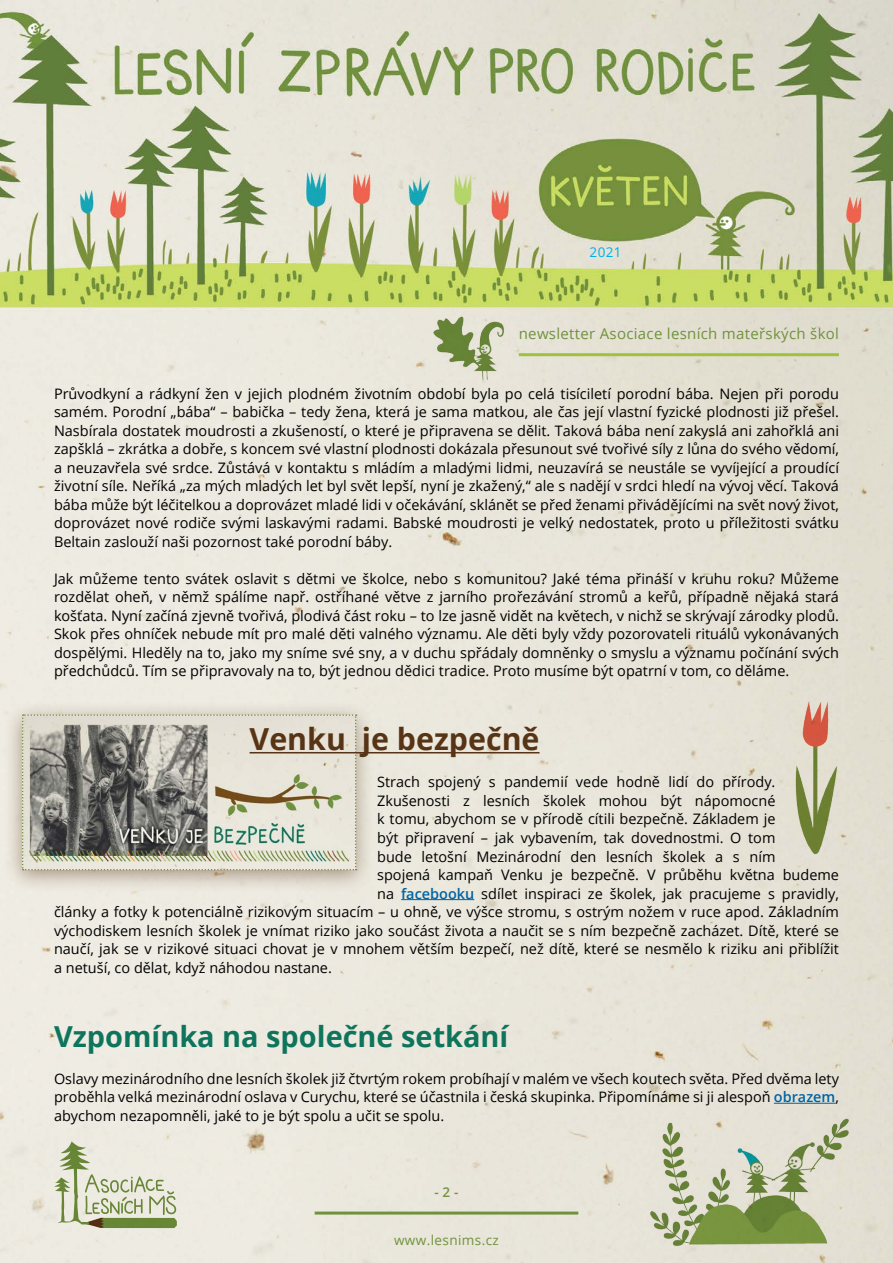
<style>
.page{position:relative;width:893px;height:1263px;background:#fff}
.page>*{position:absolute;margin:0;border:0;box-sizing:border-box;transform-origin:0 0}
.t1{font:700 30.3px "Open Sans";color:#583416}
.t2{font:700 28.95px "Open Sans";color:#0f745c}
.t3{font:15px "Open Sans";letter-spacing:.02em;color:#70923d}
.t4{font:14.4px/18.5px "Open Sans";color:#000;text-align:justify}
.t5{font:13.5px "Open Sans";letter-spacing:.03em;color:#70923d}
.t6{font:13.5px "Open Sans";color:#00aeef}
.t7{font:600 13.5px "Open Sans";color:#74933f}
.s1{font-weight:600;color:#0063a3}
</style>
<div class="page">
<img style="left:0;top:0;width:893px;height:1263px">
<div style="left:3px;top:700px;width:371px;height:193px;background:#583416;opacity:.48"></div>
<svg style="left:22px;top:714px;width:335px;height:156px"></svg>
<svg style="left:54px;top:1141px;width:123px;height:87px"></svg>
<hr style="left:519px;top:353px;width:320px;height:3px;background:#9dc23b">
<hr style="left:250px;top:752px;width:290px;height:1px;background:#583416">
<hr style="left:401px;top:899px;width:73px;height:1px;background:#0063a3">
<hr style="left:774px;top:1103px;width:61px;height:1px;background:#0063a3">
<img style="left:648px;top:1110px;width:203px;height:138px">
<hr style="left:315px;top:1211px;width:263px;height:3px;background:#70923d">
<img style="left:429px;top:313px;width:77px;height:69px">
<img style="left:792px;top:698px;width:47px;height:158px">
<p class="t6" style="left:590px;top:243px;width:34px">2021</p>
<p class="t3" style="left:519px;top:323px;width:322px">newsletter Asociace lesních mateřských škol</p>
<p class="t4" style="left:54px;top:384px;width:786px">Průvodkyní a rádkyní žen v jejich plodném životním období byla po celá tisíciletí porodní bába. Nejen při porodu samém. Porodní „bába“ – babička – tedy žena, která je sama matkou, ale čas její vlastní fyzické plodnosti již přešel.<br>Nasbírala dostatek moudrosti a zkušeností, o které je připravena se dělit. Taková bába není zakyslá ani zahořklá ani zapšklá – zkrátka a dobře, s koncem své vlastní plodnosti dokázala přesunout své tvořivé síly z lůna do svého vědomí, a neuzavřela své srdce. Zůstává v kontaktu s mládím a mladými lidmi, neuzavírá se neustále se vyvíjející a proudící životní síle. Neříká „za mých mladých let byl svět lepší, nyní je zkažený,“ ale s nadějí v srdci hledí na vývoj věcí. Taková bába může být léčitelkou a doprovázet mladé lidi v očekávání, sklánět se před ženami přivádějícími na svět nový život, doprovázet nové rodiče svými laskavými radami. Babské moudrosti je velký nedostatek, proto u příležitosti svátku Beltain zaslouží naši pozornost také porodní báby.</p>
<p class="t4" style="left:54px;top:569px;width:787px">Jak můžeme tento svátek oslavit s dětmi ve školce, nebo s komunitou? Jaké téma přináší v kruhu roku? Můžeme rozdělat oheň, v němž spálíme např. ostříhané větve z jarního prořezávání stromů a keřů, případně nějaká stará košťata. Nyní začíná zjevně tvořivá, plodivá část roku – to lze jasně vidět na květech, v nichž se skrývají zárodky plodů.<br>Skok přes ohníček nebude mít pro malé děti valného významu. Ale děti byly vždy pozorovateli rituálů vykonávaných dospělými. Hleděly na to, jako my sníme své sny, a v duchu spřádaly domněnky o smyslu a významu počínání svých předchůdců. Tím se připravovaly na to, být jednou dědici tradice. Proto musíme být opatrní v tom, co děláme.</p>
<p class="t1" style="left:250px;top:718px;width:291px">Venku je bezpečně</p>
<p class="t4" style="left:377px;top:773px;width:463px;text-align:left">Strach spojený s pandemií vede hodně lidí do přírody.<br>Zkušenosti z lesních školek mohou být nápomocné<br>k tomu, abychom se v přírodě cítili bezpečně. Základem je<br>být připravení – jak vybavením, tak dovednostmi. O tom<br>bude letošní Mezinárodní den lesních školek a s ním<br>spojená kampaň Venku je bezpečně. V průběhu května budeme na <span class="s1">facebooku</span> sdílet inspiraci ze školek, jak pracujeme s pravidly,</p>
<p class="t4" style="left:54px;top:902px;width:786px">články a fotky k potenciálně rizikovým situacím – u ohně, ve výšce stromu, s ostrým nožem v ruce apod. Základním východiskem lesních školek je vnímat riziko jako součást života a naučit se s ním bezpečně zacházet. Dítě, které se naučí, jak se v rizikové situaci chovat je v mnohem větším bezpečí, než dítě, které se nesmělo k riziku ani přiblížit a netuší, co dělat, když náhodou nastane.</p>
<p class="t2" style="left:54px;top:1016px;width:456px">Vzpomínka na společné setkání</p>
<p class="t4" style="left:54px;top:1069px;width:786px">Oslavy mezinárodního dne lesních školek již čtvrtým rokem probíhají v malém ve všech koutech světa. Před dvěma lety proběhla velká mezinárodní oslava v Curychu, které se účastnila i česká skupinka. Připomínáme si ji alespoň <span class="s1">obrazem</span>, abychom nezapomněli, jaké to je být spolu a učit se spolu.</p>
<p class="t7" style="left:434px;top:1183px;width:25px">- 2 -</p>
<p class="t5" style="left:394px;top:1231px;width:106px">www.lesnims.cz</p>
</div>
